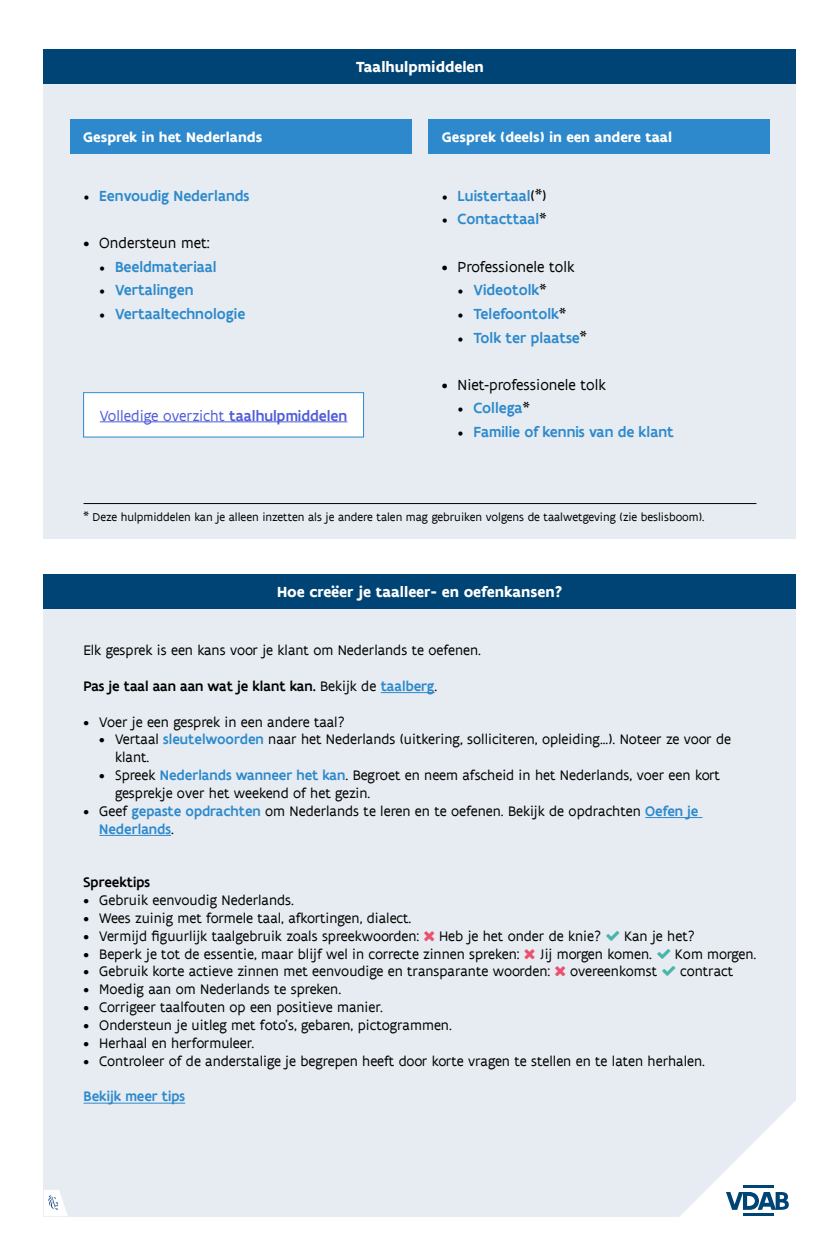
<style>
.page{position:relative;width:840px;height:1260px;background:#fff}
.page>*{position:absolute;margin:0;border:0;box-sizing:border-box;transform-origin:0 0}
.t1{font:500 15.75px "Flanders Art Sans";color:#2d89cc}
.t2{font:15.75px "Flanders Art Sans";color:#000}
.t3{font:700 15.75px "Flanders Art Sans";color:#fff}
.t4{font:15.75px "Flanders Art Sans";color:#4f5cd6}
.t5{font:14.88px/17.8px "Flanders Art Sans";color:#000}
.t6{font:500 14.88px "Flanders Art Sans";color:#000}
.t7{font:700 14.88px "Flanders Art Sans";color:#fff}
.t8{font:500 14.88px "Flanders Art Sans";color:#2d89cc}
.t9{font:12.25px "Flanders Art Sans";color:#000}
.s1{font-family:"Minion Pro";font-weight:400;color:#000}
.s2{font-weight:500}
.s3{font-weight:400;color:#000}
.s4{font-weight:400}
.s5{color:#2d89cc}
.s6{font-weight:500;color:#2d89cc}
</style>
<div class="page">
<div style="left:44px;top:66px;width:752px;height:473px;background:#e6ecf1"></div>
<div style="left:44px;top:609px;width:752px;height:607px;background:#e6ecf1"></div>
<div style="left:44px;top:49px;width:752px;height:35px;background:#004475"></div>
<div style="left:44px;top:574px;width:752px;height:35px;background:#004475"></div>
<hr style="left:381px;top:692px;width:54px;height:1px;background:#2d89cc">
<hr style="left:645px;top:817px;width:57px;height:1px;background:#2d89cc">
<hr style="left:99px;top:835px;width:72px;height:1px;background:#2d89cc">
<hr style="left:84px;top:1103px;width:101px;height:1px;background:#2d89cc">
<svg style="left:44px;top:1190px;width:24px;height:26px"></svg>
<svg style="left:672px;top:1101px;width:124px;height:116px"></svg>
<hr style="left:743px;top:1214px;width:31px;height:2px;background:#004475">
<hr style="left:743px;top:1186px;width:31px;height:2px;background:#004475">
<div style="left:70px;top:119px;width:341px;height:35px;background:#2d89cc"></div>
<div style="left:429px;top:119px;width:341px;height:35px;background:#2d89cc"></div>
<hr style="left:84px;top:503px;width:672px;height:1px;background:#000">
<div style="left:84px;top:393px;width:280px;height:44px;background:#fff"></div>
<hr style="left:100px;top:422px;width:247px;height:1px;background:#4f5cd6">
<div style="left:83px;top:392px;width:281px;height:46px;border:1px solid #2d89cc"></div>
<p class="t3" style="left:356px;top:57px;width:129px">Taalhulpmiddelen</p>
<p class="t7" style="left:83px;top:128px;width:181px">Gesprek in het Nederlands</p>
<p class="t7" style="left:442px;top:128px;width:232px">Gesprek (deels) in een andere taal</p>
<p class="t1" style="left:84px;top:186px;width:167px"><span class="s1">•</span> Eenvoudig Nederlands</p>
<p class="t2" style="left:84px;top:233px;width:128px">• Ondersteun met:</p>
<p class="t1" style="left:99px;top:257px;width:119px"><span class="s1">•</span> Beeldmateriaal</p>
<p class="t1" style="left:99px;top:280px;width:96px"><span class="s1">•</span> Vertalingen</p>
<p class="t1" style="left:99px;top:304px;width:148px"><span class="s1">•</span> Vertaaltechnologie</p>
<p class="t4" style="left:100px;top:406px;width:249px">Volledige overzicht <span class="s2">taalhulpmiddelen</span></p>
<p class="t1" style="left:442px;top:186px;width:106px"><span class="s1">•</span> Luistertaal<span class="s3">(</span><sup>*</sup><span class="s3">)</span></p>
<p class="t1" style="left:442px;top:209px;width:106px"><span class="s1">•</span> Contacttaal<sup>*</sup></p>
<p class="t2" style="left:442px;top:257px;width:134px">• Professionele tolk</p>
<p class="t1" style="left:458px;top:280px;width:90px"><span class="s1">•</span> Videotolk<sup>*</sup></p>
<p class="t1" style="left:458px;top:304px;width:110px"><span class="s1">•</span> Telefoontolk<sup>*</sup></p>
<p class="t1" style="left:458px;top:328px;width:131px"><span class="s1">•</span> Tolk ter plaatse<sup>*</sup></p>
<p class="t2" style="left:442px;top:375px;width:166px">• Niet-professionele tolk</p>
<p class="t1" style="left:458px;top:398px;width:74px"><span class="s1">•</span> Collega<sup>*</sup></p>
<p class="t1" style="left:458px;top:422px;width:218px"><span class="s1">•</span> Familie of kennis van de klant</p>
<p class="t9" style="left:84px;top:510px;width:622px">* Deze hulpmiddelen kan je alleen inzetten als je andere talen mag gebruiken volgens de taalwetgeving (zie beslisboom).</p>
<p class="t3" style="left:277px;top:582px;width:287px">Hoe creëer je taalleer- en oefenkansen?</p>
<p class="t5" style="left:84px;top:642px;width:399px">Elk gesprek is een kans voor je klant om Nederlands te oefenen.</p>
<p class="t6" style="left:84px;top:677px;width:355px">Pas je taal aan aan wat je klant kan. <span class="s4">Bekijk de</span> <span class="s5">taalberg</span><span class="s4">.</span></p>
<p class="t5" style="left:84px;top:713px;width:263px">• Voer je een gesprek in een andere taal?</p>
<p class="t5" style="left:115px;top:731px;width:618px;text-indent:-16px">• Vertaal <span class="s6">sleutelwoorden</span> naar het Nederlands (uitkering, solliciteren, opleiding...). Noteer ze voor de klant.</p>
<p class="t5" style="left:115px;top:767px;width:606px;text-indent:-16px">• Spreek <span class="s6">Nederlands wanneer het kan</span>. Begroet en neem afscheid in het Nederlands, voer een kort gesprekje over het weekend of het gezin.</p>
<p class="t5" style="left:99px;top:802px;width:601px;text-indent:-16px">• Geef <span class="s6">gepaste opdrachten</span> om Nederlands te leren en te oefenen. Bekijk de opdrachten <span class="s6">Oefen je<br>Nederlands</span>.</p>
<p class="t6" style="left:84px;top:873px;width:68px">Spreektips</p>
<p class="t5" style="left:84px;top:892px;width:212px">• Gebruik eenvoudig Nederlands.</p>
<p class="t5" style="left:84px;top:909px;width:329px">• Wees zuinig met formele taal, afkortingen, dialect.</p>
<p class="t5" style="left:84px;top:927px;width:337px">• Vermijd figuurlijk taalgebruik zoals spreekwoorden:</p>
<p class="t5" style="left:439px;top:927px;width:164px">Heb je het onder de knie?</p>
<p class="t5" style="left:624px;top:927px;width:72px">Kan je het?</p>
<p class="t5" style="left:84px;top:945px;width:438px">• Beperk je tot de essentie, maar blijf wel in correcte zinnen spreken:</p>
<p class="t5" style="left:539px;top:945px;width:114px">Jij morgen komen.</p>
<p class="t5" style="left:675px;top:945px;width:83px">Kom morgen.</p>
<p class="t5" style="left:84px;top:963px;width:468px">• Gebruik korte actieve zinnen met eenvoudige en transparante woorden:</p>
<p class="t5" style="left:570px;top:963px;width:89px">overeenkomst</p>
<p class="t5" style="left:680px;top:963px;width:55px">contract</p>
<p class="t5" style="left:84px;top:981px;width:259px">• Moedig aan om Nederlands te spreken.</p>
<p class="t5" style="left:84px;top:999px;width:301px">• Corrigeer taalfouten op een positieve manier.</p>
<p class="t5" style="left:84px;top:1016px;width:370px">• Ondersteun je uitleg met foto’s, gebaren, pictogrammen.</p>
<p class="t5" style="left:84px;top:1034px;width:172px">• Herhaal en herformuleer.</p>
<p class="t5" style="left:84px;top:1052px;width:623px">• Controleer of de anderstalige je begrepen heeft door korte vragen te stellen en te laten herhalen.</p>
<p class="t8" style="left:84px;top:1087px;width:103px">Bekijk meer tips</p>
</div>
